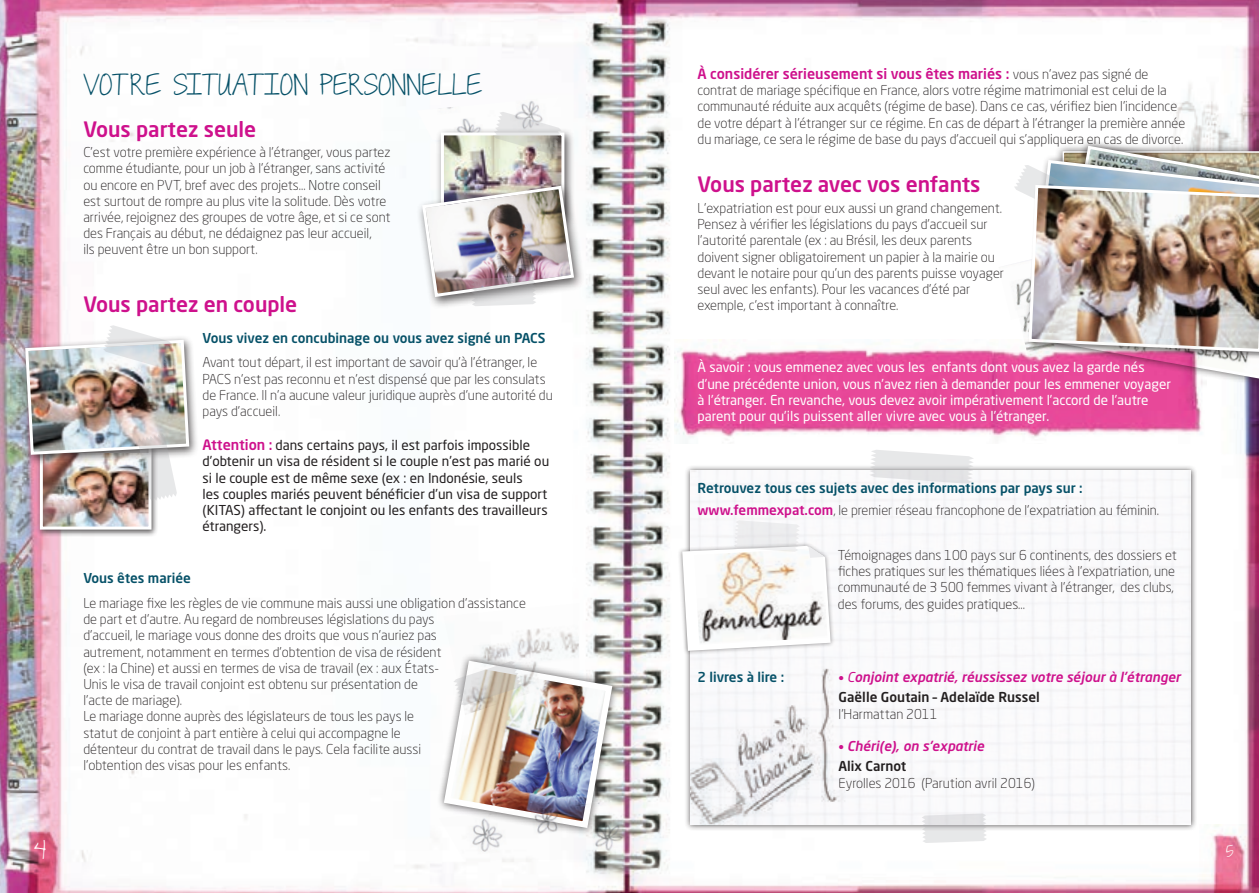
<style>
.page{position:relative;width:1259px;height:893px;background:#fff}
.page>*{position:absolute;margin:0;border:0;box-sizing:border-box;transform-origin:0 0}
.t1{font:24px "Janda Everyday Casual";color:#065168}
.t2{font:500 21px "Neo Sans Std";color:#ce118c}
.t3{font:21px "Janda Everyday Casual";color:#fff}
.t4{font:500 14.25px "Neo Sans Std";color:#ce118c}
.t5{font:300 13.5px/16.2px "Neo Sans Std";color:#231f20}
.t6{font:13.5px/16.2px "Neo Sans Std";color:#231f20}
.t7{font:13.5px/16.2px "Neo Sans Std";color:#fff}
.t8{font:500 13.5px "Neo Sans Std";color:#065168}
.t9{font:italic 500 13.5px "Neo Sans Std";color:#ce118c}
.t10{font:500 13.5px "Neo Sans Std";color:#231f20}
.t11{font:13.5px "Janda Everyday Casual";color:#fff}
.s1{font-weight:500;font-size:14.25px;color:#ce118c}
.s2{font-weight:300;font-size:13.5px;color:#231f20}
.s3{font-weight:500;color:#ce118c}
.s4{font-weight:300;font-style:normal}
.s5{font-weight:400}
</style>
<div class="page">
<img style="left:0;top:0;width:1259px;height:893px">
<div style="left:684px;top:465px;width:513px;height:366px;background:#231f20;opacity:.75"></div>
<img style="left:690px;top:471px;width:501px;height:354px">
<img style="left:998px;top:242px;width:16px;height:78px">
<img style="left:715px;top:659px;width:175px;height:188px">
<img style="left:690px;top:758px;width:59px;height:67px">
<img style="left:14px;top:820px;width:62px;height:73px">
<img style="left:1199px;top:825px;width:60px;height:68px">
<img style="left:1160px;top:66px;width:99px;height:72px">
<img style="left:417px;top:97px;width:142px;height:43px">
<div style="left:416px;top:181px;width:169px;height:128px;background:#231f20;opacity:.75"></div>
<img style="left:420px;top:112px;width:156px;height:194px">
<div style="left:36px;top:441px;width:123px;height:96px;background:#231f20;opacity:.75"></div>
<img style="left:44px;top:501px;width:103px;height:25px">
<div style="left:40px;top:444px;width:111px;height:86px;border:3px solid #fff"></div>
<div style="left:20px;top:335px;width:179px;height:131px;background:#231f20;opacity:.75"></div>
<div style="left:436px;top:653px;width:184px;height:183px;background:#231f20;opacity:.75"></div>
<img style="left:440px;top:657px;width:176px;height:141px">
<img style="left:439px;top:798px;width:209px;height:62px">
<img style="left:443px;top:603px;width:136px;height:112px">
<div style="left:1046px;top:138px;width:213px;height:301px;background:#231f20;opacity:.75"></div>
<svg style="left:1051px;top:144px;width:208px;height:289px"></svg>
<img style="left:24px;top:325px;width:167px;height:176px">
<svg style="left:869px;top:450px;width:105px;height:34px"></svg>
<svg style="left:921px;top:813px;width:66px;height:30px;background:#e2e3e4"></svg>
<img style="left:1014px;top:151px;width:245px;height:202px">
<img style="left:674px;top:340px;width:532px;height:103px">
<div style="left:677px;top:541px;width:158px;height:114px;background:#231f20;opacity:.46"></div>
<svg style="left:682px;top:520px;width:148px;height:131px"></svg>
<p class="t1" style="left:83px;top:73px;width:401px">VOT RE SIT UATION PERSONNELLE</p>
<p class="t2" style="left:83px;top:116px;width:174px">Vous partez seule</p>
<p class="t5" style="left:83px;top:144px;width:309px">C’est votre première expérience à l’étranger, vous partez comme étudiante, pour un job à l’étranger, sans activité ou encore en PVT, bref avec des projets... Notre conseil est surtout de rompre au plus vite la solitude. Dès votre arrivée, rejoignez des groupes de votre âge, et si ce sont des Français au début, ne dédaignez pas leur accueil,<br>ils peuvent être un bon support.</p>
<p class="t2" style="left:83px;top:291px;width:215px">Vous partez en couple</p>
<p class="t8" style="left:203px;top:329px;width:344px">Vous vivez en concubinage ou vous avez signé un PACS</p>
<p class="t5" style="left:203px;top:354px;width:352px">Avant tout départ, il est important de savoir qu’à l’étranger, le PACS n’est pas reconnu et n’est dispensé que par les consulats de France. Il n’a aucune valeur juridique auprès d’une autorité du pays d’accueil.</p>
<p class="t6" style="left:202px;top:437px;width:348px"><span class="s1">Attention :</span> dans certains pays, il est parfois impossible d’obtenir un visa de résident si le couple n’est pas marié ou si le couple est de même sexe (ex : en Indonésie, seuls<br>les couples mariés peuvent bénéficier d’un visa de support (KITAS) affectant le conjoint ou les enfants des travailleurs étrangers).</p>
<p class="t8" style="left:83px;top:570px;width:109px">Vous êtes mariée</p>
<p class="t5" style="left:83px;top:595px;width:444px">Le mariage fixe les règles de vie commune mais aussi une obligation d’assistance de part et d’autre. Au regard de nombreuses législations du pays<br>d’accueil, le mariage vous donne des droits que vous n’auriez pas<br>autrement, notamment en termes d’obtention de visa de résident<br>(ex : la Chine) et aussi en termes de visa de travail (ex : aux États-<br>Unis le visa de travail conjoint est obtenu sur présentation de<br>l’acte de mariage).</p>
<p class="t5" style="left:83px;top:708px;width:339px">Le mariage donne auprès des législateurs de tous les pays le statut de conjoint à part entière à celui qui accompagne le détenteur du contrat de travail dans le pays. Cela facilite aussi l’obtention des visas pour les enfants.</p>
<p class="t4" style="left:697px;top:65px;width:452px">À considérer sérieusement si vous êtes mariés : <span class="s2">vous n’avez pas signé de</span></p>
<p class="t5" style="left:697px;top:82px;width:489px">contrat de mariage spécifique en France, alors votre régime matrimonial est celui de la communauté réduite aux acquêts (régime de base). Dans ce cas, vérifiez bien l’incidence de votre départ à l’étranger sur ce régime. En cas de départ à l’étranger la première année du mariage, ce sera le régime de base du pays d’accueil qui s’appliquera en cas de divorce.</p>
<p class="t2" style="left:697px;top:171px;width:284px">Vous partez avec vos enfants</p>
<p class="t5" style="left:697px;top:200px;width:308px">L’expatriation est pour eux aussi un grand changement.<br>Pensez à vérifier les législations du pays d’accueil sur l’autorité parentale (ex : au Brésil, les deux parents doivent signer obligatoirement un papier à la mairie ou devant le notaire pour qu’un des parents puisse voyager seul avec les enfants). Pour les vacances d’été par exemple, c’est important à connaître.</p>
<p class="t7" style="left:697px;top:359px;width:475px">À savoir : vous emmenez avec vous les enfants dont vous avez la garde nés d’une précédente union, vous n’avez rien à demander pour les emmener voyager à l’étranger. En revanche, vous devez avoir impérativement l’accord de l’autre parent pour qu’ils puissent aller vivre avec vous à l’étranger.</p>
<p class="t8" style="left:697px;top:479px;width:386px">Retrouvez tous ces sujets avec des informations par pays sur :</p>
<p class="t5" style="left:697px;top:502px;width:463px"><span class="s3">www.femmexpat.com</span>, le premier réseau francophone de l’expatriation au féminin.</p>
<p class="t5" style="left:838px;top:547px;width:340px">Témoignages dans 100 pays sur 6 continents, des dossiers et fiches pratiques sur les thématiques liées à l’expatriation, une communauté de 3 500 femmes vivant à l’étranger, des clubs, des forums, des guides pratiques...</p>
<p class="t8" style="left:697px;top:668px;width:88px">2 livres à lire :</p>
<p class="t9" style="left:838px;top:668px;width:343px"><span class="s4">•</span> <span class="s5">C</span>onjoint expatrié, réussissez votre séjour à l’étranger</p>
<p class="t10" style="left:838px;top:689px;width:203px">Gaëlle Goutain – Adelaïde Russel</p>
<p class="t5" style="left:838px;top:705px;width:101px">l’Harmattan 2011</p>
<p class="t9" style="left:838px;top:737px;width:147px"><span class="s4">•</span> Chéri(e), on s’expatrie</p>
<p class="t10" style="left:838px;top:758px;width:69px">Alix Carnot</p>
<p class="t5" style="left:838px;top:774px;width:198px">Eyrolles 2016 (Parution avril 2016)</p>
<h2 class="t3" style="left:34px;top:839px;width:14px">4</h2>
<p class="t11" style="left:1225px;top:845px;width:9px">5</p>
</div>
